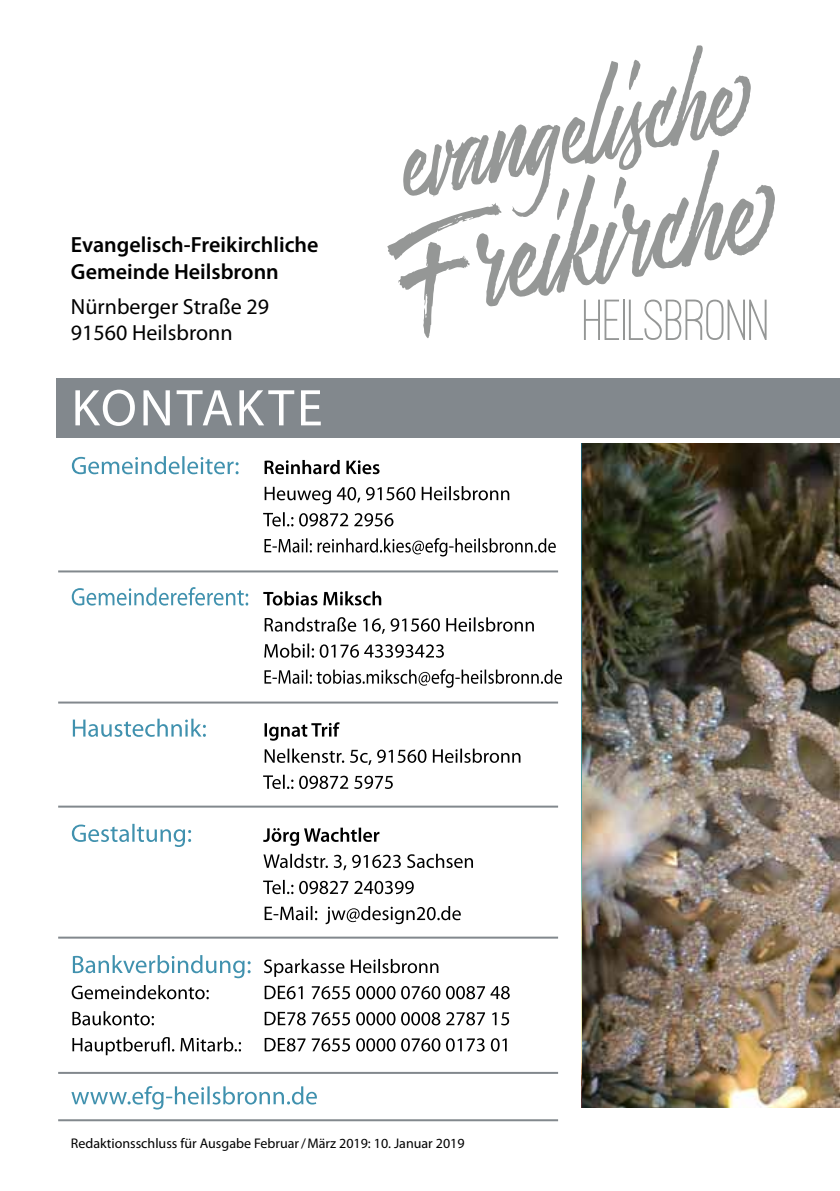
<style>
.page{position:relative;width:840px;height:1191px;background:#fff}
.page>*{position:absolute;margin:0;border:0;box-sizing:border-box;transform-origin:0 0}
.t1{font:52px "Myriad Pro";color:#fff}
.t2{font:600 22px/26.4px "Myriad Pro";color:#000}
.t3{font:22px/26.4px "Myriad Pro";color:#000}
.t4{font:14px "Myriad Pro";color:#000}
</style>
<div class="page">
<img style="left:582px;top:443px;width:257px;height:664px">
<div style="left:57px;top:378px;width:782px;height:59px;background:#82888d"></div>
<svg style="left:766px;top:185px;width:8px;height:121px"></svg>
<svg style="left:387px;top:45px;width:379px;height:295px"></svg>
<hr style="left:58px;top:570px;width:499px;height:2px;background:#82888d">
<hr style="left:58px;top:701px;width:499px;height:2px;background:#82888d">
<hr style="left:58px;top:805px;width:499px;height:2px;background:#82888d">
<hr style="left:58px;top:936px;width:499px;height:2px;background:#82888d">
<hr style="left:58px;top:1071px;width:499px;height:2px;background:#82888d">
<hr style="left:58px;top:1119px;width:499px;height:2px;background:#82888d">
<svg style="left:71px;top:1086px;width:246px;height:23px"></svg>
<svg style="left:72px;top:1037px;width:434px;height:18px"></svg>
<svg style="left:72px;top:1011px;width:437px;height:14px"></svg>
<svg style="left:72px;top:985px;width:437px;height:14px"></svg>
<svg style="left:264px;top:959px;width:174px;height:18px"></svg>
<svg style="left:73px;top:955px;width:177px;height:23px"></svg>
<svg style="left:264px;top:906px;width:196px;height:18px"></svg>
<svg style="left:263px;top:880px;width:150px;height:14px"></svg>
<svg style="left:263px;top:853px;width:209px;height:17px"></svg>
<svg style="left:263px;top:827px;width:116px;height:19px"></svg>
<svg style="left:72px;top:824px;width:119px;height:23px"></svg>
<svg style="left:263px;top:774px;width:129px;height:15px"></svg>
<svg style="left:264px;top:748px;width:256px;height:17px"></svg>
<svg style="left:264px;top:722px;width:75px;height:18px"></svg>
<svg style="left:73px;top:718px;width:133px;height:19px"></svg>
<svg style="left:264px;top:669px;width:297px;height:19px"></svg>
<svg style="left:264px;top:643px;width:179px;height:14px"></svg>
<svg style="left:264px;top:617px;width:269px;height:17px"></svg>
<svg style="left:263px;top:591px;width:118px;height:14px"></svg>
<svg style="left:72px;top:587px;width:176px;height:18px"></svg>
<svg style="left:264px;top:538px;width:291px;height:18px"></svg>
<svg style="left:263px;top:512px;width:130px;height:14px"></svg>
<svg style="left:264px;top:486px;width:245px;height:18px"></svg>
<svg style="left:264px;top:460px;width:115px;height:14px"></svg>
<svg style="left:72px;top:456px;width:166px;height:18px"></svg>
<h2 class="t2" style="left:71px;top:231px;width:249px">Evangelisch-Freikirchliche<br>Gemeinde Heilsbronn</h2>
<h2 class="t3" style="left:71px;top:293px;width:199px">Nürnberger Straße 29<br>91560 Heilsbronn</h2>
<h1 class="t1" style="left:71px;top:376px;width:135px">KontaktE</h1>
<p class="t4" style="left:71px;top:1135px;width:395px">Redaktionsschluss für Ausgabe Februar /März 2019: 10. Januar 2019</p>
</div>
